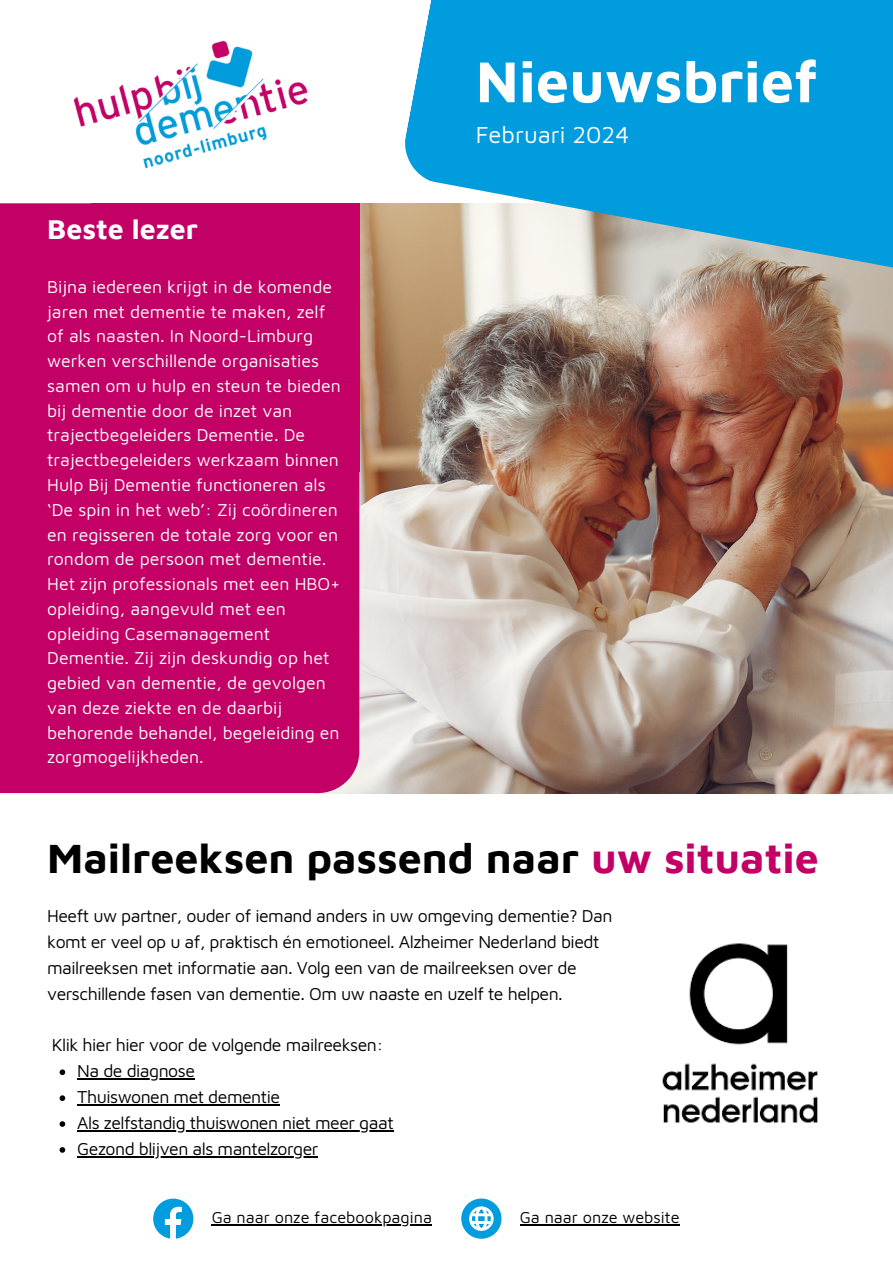
<style>
.page{position:relative;width:893px;height:1264px;background:#fff}
.page>*{position:absolute;margin:0;border:0;box-sizing:border-box;transform-origin:0 0}
.t1{font:700 59.4px "Maven Pro";color:#fff}
.t2{font:700 42.75px "Maven Pro";color:#000}
.t3{font:700 28.5px "Maven Pro";color:#fff}
.t4{font:23.7px "Maven Pro";color:#fff}
.t5{font:17.7px/24.8px "Maven Pro";color:#fff}
.t6{font:17.7px/25.8px "Maven Pro";letter-spacing:-.03em;color:#000}
.t7{font:16.2px "Maven Pro";color:#000}
.s1{color:#c20065}
</style>
<div class="page">
<img style="left:359px;top:203px;width:533px;height:590px">
<img style="left:73px;top:40px;width:235px;height:129px">
<div style="left:0;top:203px;width:359px;height:590px;background:#c20065"></div>
<svg style="left:403px;top:0;width:489px;height:285px;background:#34a7d5"></svg>
<div style="left:91px;top:203px;width:268px;height:268px;background:#c20065"></div>
<svg style="left:153px;top:1198px;width:40px;height:40px"></svg>
<svg style="left:461px;top:1198px;width:40px;height:40px"></svg>
<img style="left:662px;top:943px;width:157px;height:180px">
<hr style="left:212px;top:1224px;width:220px;height:1px;background:#000">
<hr style="left:519px;top:1224px;width:160px;height:1px;background:#000">
<svg style="left:60px;top:1069px;width:5px;height:6px"></svg>
<hr style="left:77px;top:1078px;width:50px;height:1px;background:#000">
<hr style="left:127px;top:1078px;width:67px;height:1px;background:#000">
<svg style="left:60px;top:1095px;width:5px;height:5px"></svg>
<hr style="left:77px;top:1104px;width:202px;height:1px;background:#000">
<svg style="left:60px;top:1121px;width:5px;height:5px"></svg>
<hr style="left:77px;top:1130px;width:238px;height:1px;background:#000">
<hr style="left:315px;top:1130px;width:78px;height:1px;background:#000">
<svg style="left:60px;top:1147px;width:5px;height:5px"></svg>
<hr style="left:77px;top:1156px;width:241px;height:1px;background:#000">
<h2 class="t1" style="left:475px;top:45px;width:343px">Nieuwsbrief</h2>
<p class="t3" style="left:47px;top:211px;width:152px">Beste lezer</p>
<p class="t5" style="left:47px;top:274px;width:295px">Bijna iedereen krijgt in de komende jaren met dementie te maken, zelf of als naasten. In Noord-Limburg werken verschillende organisaties samen om u hulp en steun te bieden bij dementie door de inzet van trajectbegeleiders Dementie. De trajectbegeleiders werkzaam binnen<br>Hulp Bij Dementie functioneren als ‘De spin in het web’: Zij coördineren en regisseren de totale zorg voor en rondom de persoon met dementie.<br>Het zijn professionals met een HBO+ opleiding, aangevuld met een opleiding Casemanagement<br>Dementie. Zij zijn deskundig op het gebied van dementie, de gevolgen van deze ziekte en de daarbij behorende behandel, begeleiding en zorgmogelijkheden.</p>
<p class="t4" style="left:475px;top:120px;width:155px">Februari 2024</p>
<p class="t2" style="left:47px;top:831px;width:773px">Mailreeksen passend naar <span class="s1">uw situatie</span></p>
<p class="t6" style="left:47px;top:902px;width:566px">Heeft uw partner, ouder of iemand anders in uw omgeving dementie? Dan komt er veel op u af, praktisch én emotioneel. Alzheimer Nederland biedt mailreeksen met informatie aan. Volg een van de mailreeksen over de verschillende fasen van dementie. Om uw naaste en uzelf te helpen.</p>
<p class="t6" style="left:52px;top:1031px;width:333px">Klik hier hier voor de volgende mailreeksen:</p>
<p class="t6" style="left:77px;top:1057px;width:119px">Na de diagnose</p>
<p class="t6" style="left:77px;top:1083px;width:204px">Thuiswonen met dementie</p>
<p class="t6" style="left:77px;top:1109px;width:318px">Als zelfstandig thuiswonen niet meer gaat</p>
<p class="t6" style="left:77px;top:1135px;width:243px">Gezond blijven als mantelzorger</p>
<p class="t7" style="left:212px;top:1207px;width:222px">Ga naar onze facebookpagina</p>
<h3 class="t7" style="left:519px;top:1207px;width:161px">Ga naar onze website</h3>
</div>
